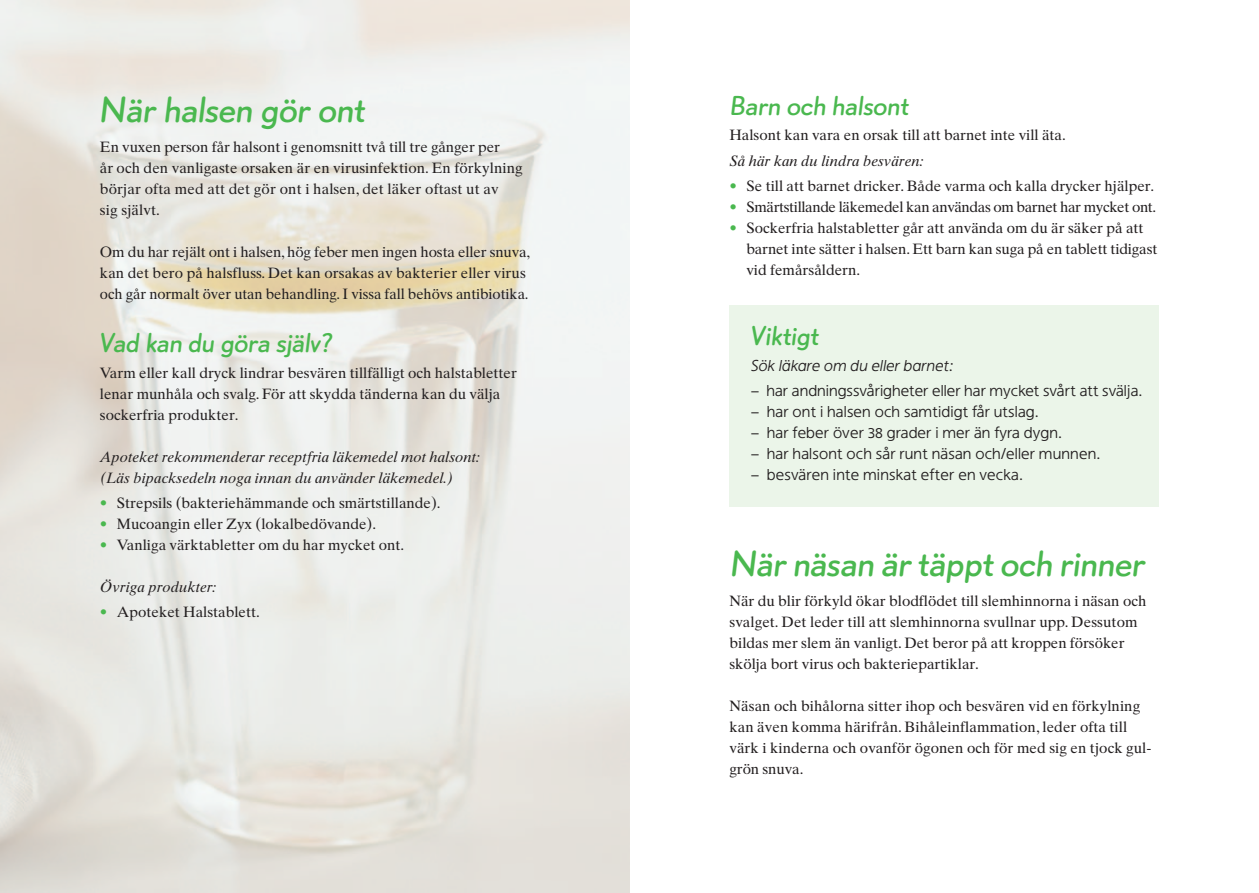
<style>
.page{position:relative;width:1259px;height:893px;background:#fff}
.page>*{position:absolute;margin:0;border:0;box-sizing:border-box;transform-origin:0 0}
.t1{font:36px "Apoprat";color:#4ab84f}
.t2{font:27px "Apoprat";color:#4ab84f}
.t3{font:15.75px "Apoteket Sans";letter-spacing:.01em;color:#231f20}
.t4{font:italic 15.75px "Apoteket Sans";letter-spacing:.01em;color:#231f20}
.t5{font:15px/21px "Apoteket Serif";color:#231f20}
.t6{font:italic 15px/21px "Apoteket Serif";color:#231f20}
.t7{font:15px "Apoteket Serif";letter-spacing:-.025em;color:#231f20}
.s1{color:#4ab84f}
</style>
<div class="page">
<div style="left:729px;top:305px;width:430px;height:202px;background:#ebf5e9"></div>
<h1 class="t1" style="left:99px;top:89px;width:267px">När halsen gör ont</h1>
<p class="t5" style="left:100px;top:136px;width:424px">En vuxen person får halsont i genomsnitt två till tre gånger per<br>år och den vanligaste orsaken är en virusinfektion. En förkylning börjar ofta med att det gör ont i halsen, det läker oftast ut av<br>sig självt.</p>
<p class="t5" style="left:100px;top:241px;width:432px">Om du har rejält ont i halsen, hög feber men ingen hosta eller snuva, kan det bero på halsfluss. Det kan orsakas av bakterier eller virus och går normalt över utan behandling. I vissa fall behövs antibiotika.</p>
<h2 class="t2" style="left:100px;top:327px;width:234px">Vad kan du göra själv?</h2>
<p class="t5" style="left:100px;top:362px;width:418px">Varm eller kall dryck lindrar besvären tillfälligt och halstabletter lenar munhåla och svalg. För att skydda tänderna kan du välja sockerfria produkter.</p>
<p class="t6" style="left:100px;top:446px;width:381px">Apoteket rekommenderar receptfria läkemedel mot halsont: (Läs bipacksedeln noga innan du använder läkemedel.)</p>
<p class="t5" style="left:100px;top:492px;width:342px"><span class="s1">•</span> Strepsils (bakteriehämmande och smärtstillande).</p>
<p class="t5" style="left:100px;top:513px;width:278px"><span class="s1">•</span> Mucoangin eller Zyx (lokalbedövande).</p>
<p class="t5" style="left:100px;top:534px;width:306px"><span class="s1">•</span> Vanliga värktabletter om du har mycket ont.</p>
<p class="t6" style="left:100px;top:576px;width:118px">Övriga produkter:</p>
<p class="t5" style="left:100px;top:601px;width:161px"><span class="s1">•</span> Apoteket Halstablett.</p>
<h2 class="t2" style="left:729px;top:90px;width:180px">Barn och halsont</h2>
<p class="t5" style="left:729px;top:125px;width:338px">Halsont kan vara en orsak till att barnet inte vill äta.</p>
<p class="t6" style="left:729px;top:150px;width:196px">Så här kan du lindra besvären:</p>
<p class="t5" style="left:729px;top:175px;width:426px"><span class="s1">•</span> Se till att barnet dricker. Både varma och kalla drycker hjälper.</p>
<p class="t7" style="left:729px;top:198px;width:428px"><span class="s1">•</span> Smärtstillande läkemedel kan användas om barnet har mycket ont.</p>
<p class="t5" style="left:746px;top:217px;width:412px;text-indent:-17px"><span class="s1">•</span> Sockerfria halstabletter går att använda om du är säker på att barnet inte sätter i halsen. Ett barn kan suga på en tablett tidigast vid femårsåldern.</p>
<h2 class="t2" style="left:750px;top:320px;width:69px">Viktigt</h2>
<p class="t4" style="left:750px;top:356px;width:203px">Sök läkare om du eller barnet:</p>
<p class="t3" style="left:750px;top:381px;width:393px">– har andningssvårigheter eller har mycket svårt att svälja.</p>
<p class="t3" style="left:750px;top:402px;width:289px">– har ont i halsen och samtidigt får utslag.</p>
<p class="t3" style="left:750px;top:423px;width:313px">– har feber över 38 grader i mer än fyra dygn.</p>
<p class="t3" style="left:750px;top:444px;width:351px">– har halsont och sår runt näsan och/eller munnen.</p>
<p class="t3" style="left:750px;top:465px;width:274px">– besvären inte minskat efter en vecka.</p>
<h1 class="t1" style="left:729px;top:542px;width:417px">När näsan är täppt och rinner</h1>
<p class="t5" style="left:729px;top:590px;width:418px">När du blir förkyld ökar blodflödet till slemhinnorna i näsan och svalget. Det leder till att slemhinnorna svullnar upp. Dessutom bildas mer slem än vanligt. Det beror på att kroppen försöker skölja bort virus och bakteriepartiklar.</p>
<p class="t5" style="left:729px;top:695px;width:423px">Näsan och bihålorna sitter ihop och besvären vid en förkylning kan även komma härifrån. Bihåleinflammation, leder ofta till värk i kinderna och ovanför ögonen och för med sig en tjock gul&shy;grön snuva.</p>
</div>
